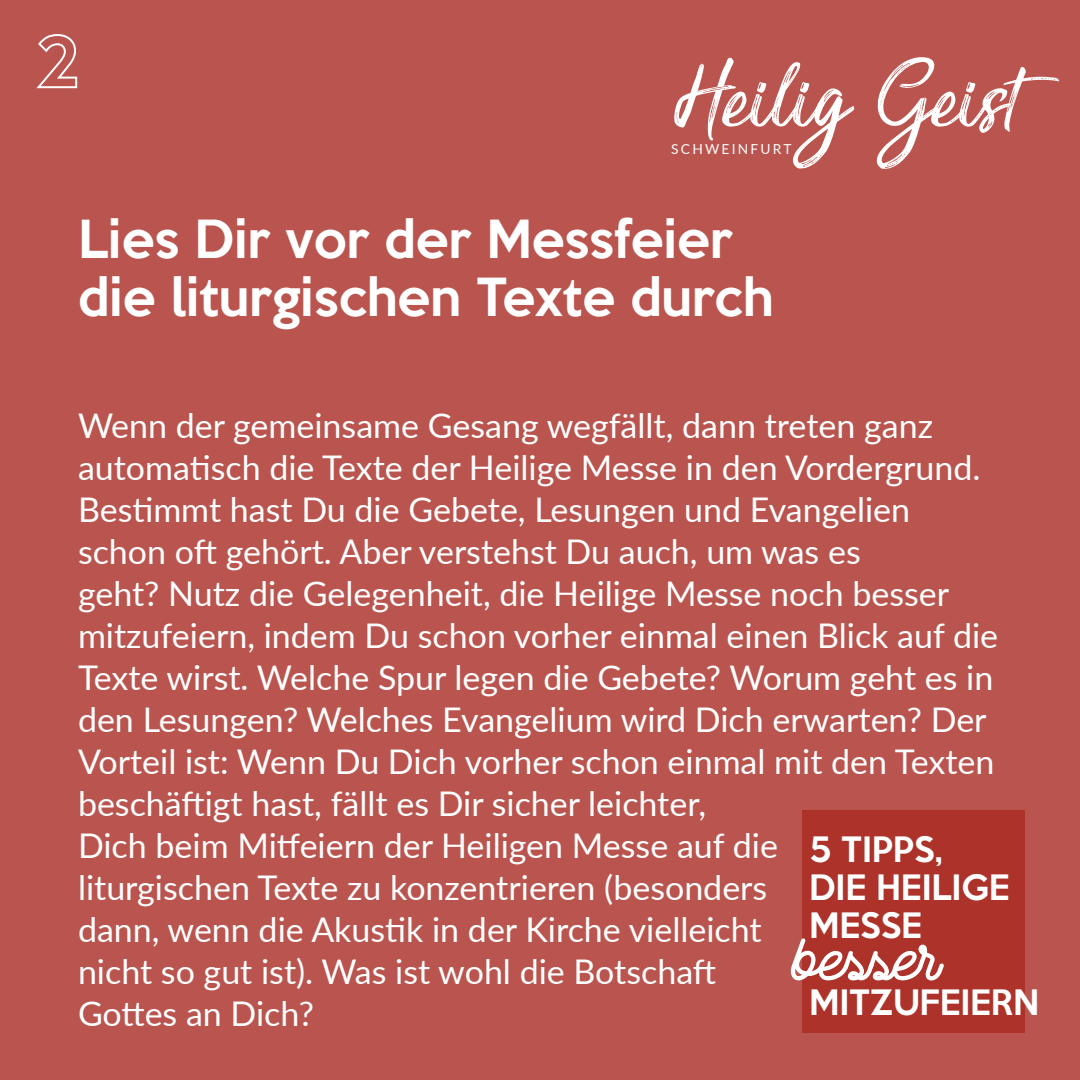
<style>
.page{position:relative;width:1080px;height:1080px;background:#ba544e}
.page>*{position:absolute;margin:0;border:0;box-sizing:border-box;transform-origin:0 0}
.t1{font:120.7px "Sensations and Qualities";color:#fff}
.t2{font:60px "Wasted";color:#fff}
.t3{font:500 48px/57.6px "Keep Calm";color:#fff}
.t4{font:34px/42px "Lato";color:#fff}
.t5{font:500 32px/38.4px "Keep Calm";color:#fff}
.t6{font:13.8px "Lato";letter-spacing:.16em;color:#fff}
</style>
<div class="page">
<div style="left:802px;top:810px;width:223px;height:223px;background:#ac322a"></div>
<svg style="left:36px;top:34px;width:42px;height:55px"></svg>
<h1 class="t1" style="left:674px;top:39px;width:352px">Heilig Geist</h1>
<p class="t6" style="left:671px;top:139px;width:122px">SCHWEINFURT</p>
<h3 class="t3" style="left:78px;top:207px;width:697px">Lies Dir vor der Messfeier die liturgischen Texte durch</h3>
<p class="t4" style="left:78px;top:404px;width:922px">Wenn der gemeinsame Gesang wegfällt, dann treten ganz automatisch die Texte der Heilige Messe in den Vordergrund.<br>Bestimmt hast Du die Gebete, Lesungen und Evangelien schon oft gehört. Aber verstehst Du auch, um was es<br>geht? Nutz die Gelegenheit, die Heilige Messe noch besser mitzufeiern, indem Du schon vorher einmal einen Blick auf die Texte wirst. Welche Spur legen die Gebete? Worum geht es in den Lesungen? Welches Evangelium wird Dich erwarten? Der Vorteil ist: Wenn Du Dich vorher schon einmal mit den Texten beschäftigt hast, fällt es Dir sicher leichter,<br>Dich beim Mitfeiern der Heiligen Messe auf die<br>liturgischen Texte zu konzentrieren (besonders<br>dann, wenn die Akustik in der Kirche vielleicht<br>nicht so gut ist). Was ist wohl die Botschaft<br>Gottes an Dich?</p>
<p class="t5" style="left:809px;top:827px;width:202px">5 Tipps,<br>die Heilige<br>Messe</p>
<h2 class="t2" style="left:792px;top:925px;width:149px">besser</h2>
<p class="t5" style="left:809px;top:981px;width:232px">mitzufeiern</p>
</div>
